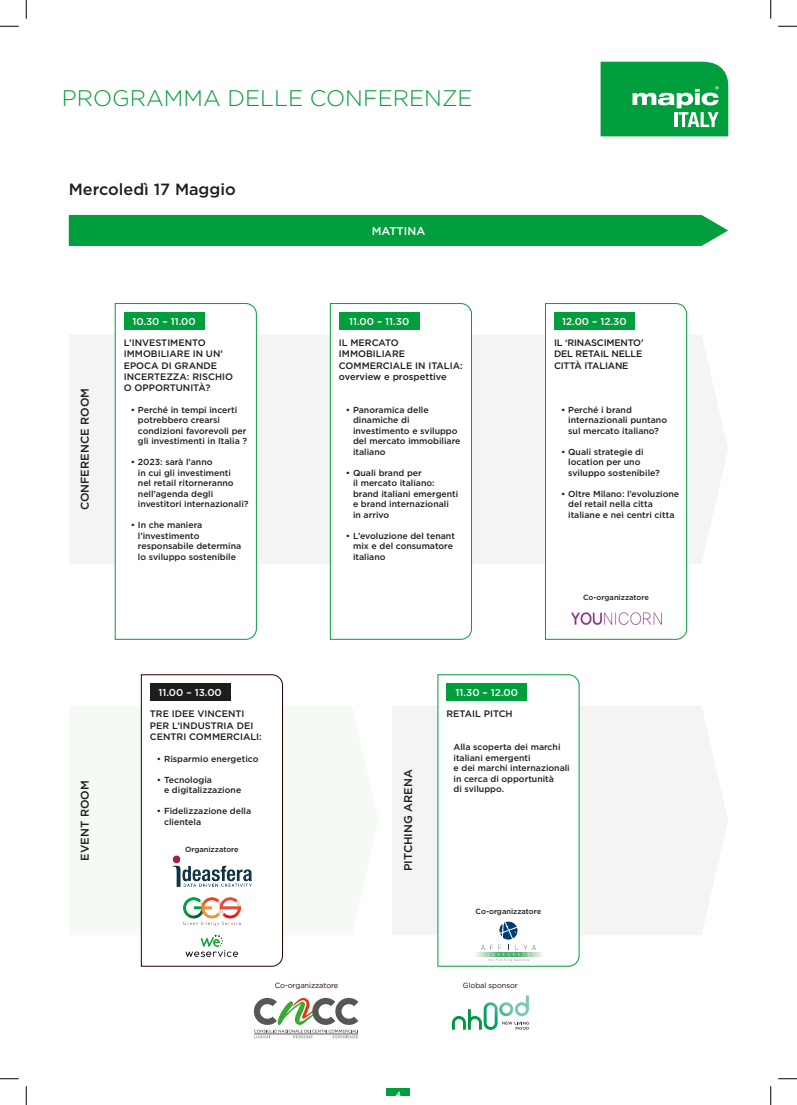
<style>
.page{position:relative;width:797px;height:1105px;background:#fff}
.page>*{position:absolute;margin:0;border:0;box-sizing:border-box;transform-origin:0 0}
.t1{font:300 22.5px "Gotham";color:#009e3d}
.t2{font:500 16.25px "Gotham";color:#1d1d1b}
.t3{font:500 11.25px "Gotham";color:#1d1d1b}
.t4{font:500 11.25px "Gotham";color:#fff}
.t5{font:500 10px "Gotham";color:#fff}
.t6{font:500 9.38px/11.2px "Gotham";color:#1d1d1b}
.t7{font:500 9.38px/11.2px "Gotham";letter-spacing:-.02em;color:#1d1d1b}
.t8{font:500 8.75px/10.5px "Gotham";color:#1d1d1b}
.t9{font:500 7.5px "Gotham";color:#1d1d1b}
.t10{font:7.5px "Gotham";letter-spacing:-.01em;color:#260000}
.t11{font:500 7.5px "Gotham";color:#fff}
</style>
<div class="page">
<svg style="left:600px;top:62px;width:128px;height:74px;background:#21aa56"></svg>
<div style="left:387px;top:1088px;width:23px;height:8px;background:#009e3d"></div>
<div style="left:69px;top:215px;width:659px;height:31px;background:#009e3d"></div>
<div style="left:69px;top:335px;width:659px;height:229px;background:#f4f4f4"></div>
<svg style="left:392px;top:706px;width:336px;height:229px;fill:#f4f4f4"></svg>
<svg style="left:330px;top:303px;width:142px;height:337px"></svg>
<div style="left:339px;top:312px;width:80px;height:18px;background:#009e3d"></div>
<svg style="left:545px;top:303px;width:142px;height:337px"></svg>
<div style="left:554px;top:312px;width:80px;height:18px;background:#009e3d"></div>
<svg style="left:115px;top:303px;width:142px;height:337px"></svg>
<div style="left:124px;top:312px;width:80px;height:18px;background:#009e3d"></div>
<svg style="left:437px;top:674px;width:142px;height:293px"></svg>
<div style="left:446px;top:683px;width:81px;height:18px;background:#009e3d"></div>
<svg style="left:141px;top:674px;width:142px;height:293px"></svg>
<div style="left:150px;top:683px;width:80px;height:18px;background:#1d1d1b"></div>
<img style="left:568px;top:611px;width:96px;height:15px">
<svg style="left:536px;top:953px;width:8px;height:3px"></svg>
<svg style="left:473px;top:953px;width:8px;height:3px"></svg>
<svg style="left:481px;top:920px;width:55px;height:41px"></svg>
<img style="left:172px;top:856px;width:79px;height:30px">
<img style="left:184px;top:897px;width:56px;height:28px">
<img style="left:184px;top:933px;width:56px;height:26px">
<svg style="left:254px;top:998px;width:105px;height:40px"></svg>
<svg style="left:452px;top:995px;width:77px;height:35px"></svg>
<svg style="left:0;top:25px;width:19px;height:2px"></svg>
<svg style="left:778px;top:25px;width:19px;height:2px"></svg>
<svg style="left:0;top:1078px;width:19px;height:1px"></svg>
<svg style="left:778px;top:1078px;width:19px;height:1px"></svg>
<svg style="left:25px;top:0;width:2px;height:19px"></svg>
<svg style="left:25px;top:1086px;width:2px;height:19px"></svg>
<svg style="left:770px;top:0;width:1px;height:19px"></svg>
<svg style="left:770px;top:1086px;width:1px;height:19px"></svg>
<p class="t1" style="left:62px;top:83px;width:412px">PROGRAMMA DELLE CONFERENZE</p>
<p class="t2" style="left:69px;top:179px;width:168px">Mercoledì 17 Maggio</p>
<p class="t3" style="left:77px;top:510px;width:124px;rotate:-90deg">CONFERENCE ROOM</p>
<p class="t5" style="left:132px;top:315px;width:65px">10.30 – 11.00</p>
<p class="t6" style="left:124px;top:337px;width:111px">L’INVESTIMENTO<br>IMMOBILIARE IN UN’<br>EPOCA DI GRANDE<br>INCERTEZZA: RISCHIO<br>O OPPORTUNITÀ?</p>
<p class="t8" style="left:138px;top:404px;width:111px;text-indent:-7px">• Perché in tempi incerti potrebbero crearsi condizioni favorevoli per gli investimenti in Italia ?</p>
<p class="t8" style="left:138px;top:457px;width:112px;text-indent:-7px">• 2023: sarà l’anno<br>in cui gli investimenti<br>nel retail ritorneranno nell’agenda degli investitori internazionali?</p>
<p class="t8" style="left:138px;top:520px;width:105px;text-indent:-7px">• In che maniera l’investimento responsabile determina lo sviluppo sostenibile</p>
<p class="t4" style="left:372px;top:224px;width:55px">MATTINA</p>
<p class="t5" style="left:349px;top:315px;width:62px">11.00 – 11.30</p>
<p class="t6" style="left:339px;top:337px;width:125px">IL MERCATO<br>IMMOBILIARE<br>COMMERCIALE IN ITALIA: overview e prospettive</p>
<p class="t8" style="left:353px;top:404px;width:109px;text-indent:-7px">• Panoramica delle dinamiche di investimento e sviluppo del mercato immobiliare italiano</p>
<p class="t8" style="left:353px;top:467px;width:107px;text-indent:-7px">• Quali brand per<br>il mercato italiano: brand italiani emergenti e brand internazionali in arrivo</p>
<p class="t8" style="left:353px;top:530px;width:103px;text-indent:-7px">• L’evoluzione del tenant mix e del consumatore italiano</p>
<p class="t5" style="left:562px;top:315px;width:66px">12.00 – 12.30</p>
<p class="t7" style="left:554px;top:337px;width:91px">IL ‘RINASCIMENTO’<br>DEL RETAIL NELLE<br>CITTÀ ITALIANE</p>
<p class="t8" style="left:568px;top:404px;width:100px;text-indent:-7px">• Perché i brand internazionali puntano sul mercato italiano?</p>
<p class="t8" style="left:568px;top:446px;width:93px;text-indent:-7px">• Quali strategie di location per uno sviluppo sostenibile?</p>
<p class="t8" style="left:568px;top:488px;width:112px;text-indent:-7px">• Oltre Milano: l’evoluzione del retail nella citta italiane e nei centri citta</p>
<p class="t9" style="left:583px;top:592px;width:67px">Co-organizzatore</p>
<p class="t3" style="left:78px;top:860px;width:82px;rotate:-90deg">EVENT ROOM</p>
<p class="t5" style="left:158px;top:686px;width:65px">11.00 – 13.00</p>
<p class="t6" style="left:150px;top:708px;width:113px">TRE IDEE VINCENTI<br>PER L’INDUSTRIA DEI<br>CENTRI COMMERCIALI:</p>
<p class="t8" style="left:157px;top:753px;width:103px">• Risparmio energetico</p>
<p class="t8" style="left:164px;top:774px;width:79px;text-indent:-7px">• Tecnologia<br>e digitalizzazione</p>
<p class="t8" style="left:164px;top:806px;width:89px;text-indent:-7px">• Fidelizzazione della clientela</p>
<p class="t9" style="left:185px;top:845px;width:55px">Organizzatore</p>
<p class="t3" style="left:401px;top:871px;width:103px;rotate:-90deg">PITCHING ARENA</p>
<p class="t5" style="left:455px;top:686px;width:64px">11.30 – 12.00</p>
<p class="t6" style="left:446px;top:708px;width:68px">RETAIL PITCH</p>
<p class="t8" style="left:453px;top:742px;width:118px">Alla scoperta dei marchi italiani emergenti<br>e dei marchi internazionali in cerca di opportunità<br>di sviluppo.</p>
<p class="t9" style="left:475px;top:906px;width:67px">Co-organizzatore</p>
<p class="t10" style="left:275px;top:980px;width:65px">Co-organizzatore</p>
<p class="t10" style="left:463px;top:980px;width:57px">Global sponsor</p>
<p class="t11" style="left:396px;top:1090px;width:7px">4</p>
</div>
